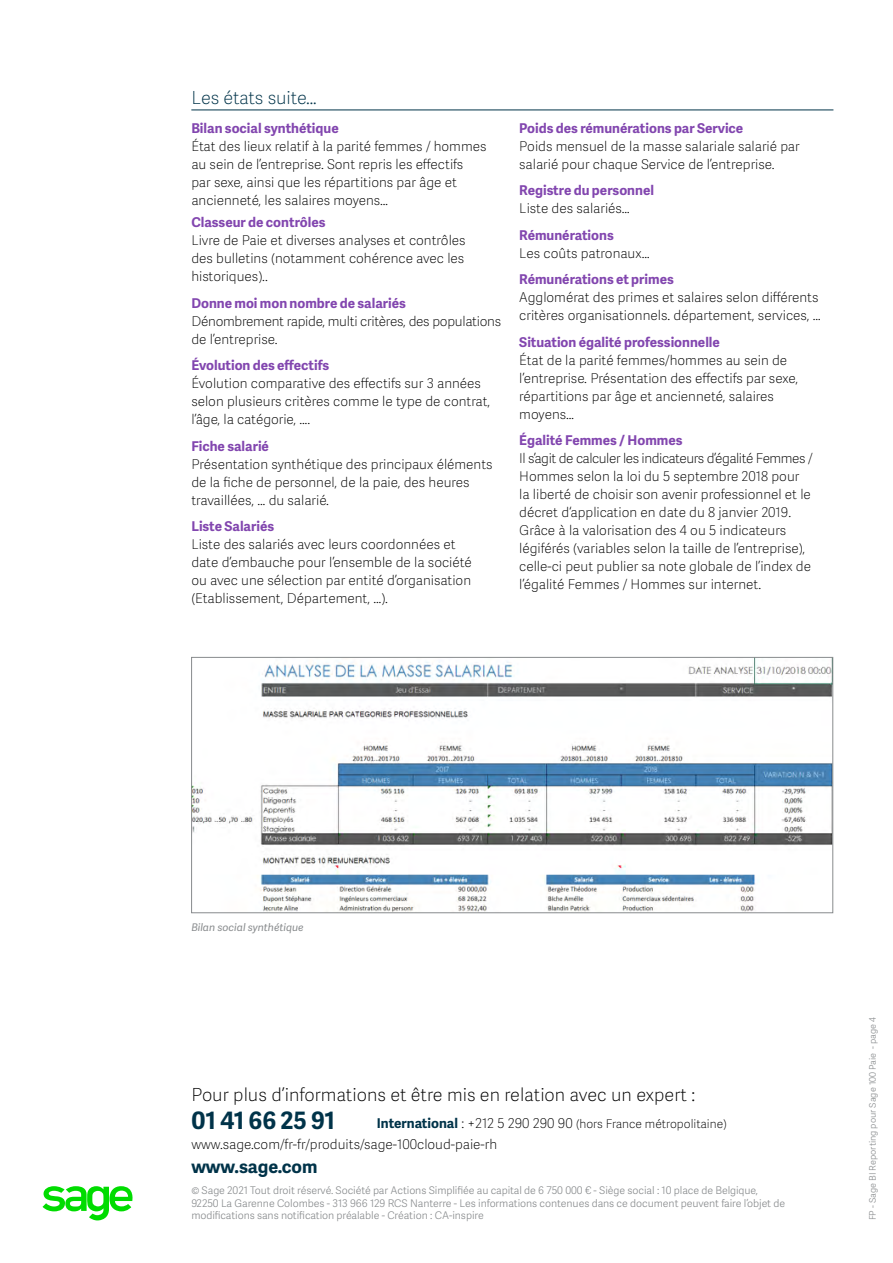
<style>
.page{position:relative;width:893px;height:1263px;background:#fff}
.page>*{position:absolute;margin:0;border:0;box-sizing:border-box;transform-origin:0 0}
.t1{font:700 24px "Adelle Sans SAGE";color:#003349}
.t2{font:18px "Adelle Sans SAGE Th";color:#000}
.t3{font:18px "Adelle Sans SAGE Th";letter-spacing:-.01em;color:#003349}
.t4{font:700 18px "Adelle Sans SAGE";color:#003349}
.t5{font:13.5px/18px "Adelle Sans SAGE Th";color:#000}
.t6{font:700 13.5px "Adelle Sans SAGE";color:#8246af}
.t7{font:13.5px/18px "Adelle Sans SAGE Th";letter-spacing:-.02em;color:#000}
.t8{font:12px "Adelle Sans SAGE Th";color:#000}
.t9{font:10.5px/12.6px "Adelle Sans SAGE Lt";letter-spacing:-.005em;color:#888b8d}
.t10{font:italic 10.5px "Adelle Sans SAGE";color:#888b8d}
.t11{font:9px "Adelle Sans SAGE Lt";color:#888b8d}
.s1{font-family:"Adelle Sans SAGE";font-weight:700;font-size:13.5px;color:#003349}
.s2{font-size:13.5px}
</style>
<div class="page">
<hr style="left:191px;top:110px;width:642px;height:1px;background:#003349">
<img style="left:193px;top:659px;width:638px;height:252px">
<div style="left:191px;top:657px;width:642px;height:256px;border:1px solid #888b8d"></div>
<svg style="left:43px;top:1186px;width:90px;height:34px"></svg>
<h2 class="t3" style="left:191px;top:85px;width:127px">Les états suite…</h2>
<p class="t6" style="left:191px;top:118px;width:149px">Bilan social synthétique</p>
<p class="t5" style="left:191px;top:137px;width:297px">État des lieux relatif à la parité femmes / hommes au sein de l’entreprise. Sont repris les effectifs<br>par sexe, ainsi que les répartitions par âge et ancienneté, les salaires moyens…</p>
<p class="t6" style="left:191px;top:213px;width:136px">Classeur de contrôles</p>
<p class="t5" style="left:191px;top:231px;width:276px;text-align:justify">Livre de Paie et diverses analyses et contrôles des bulletins (notamment cohérence avec les historiques)..</p>
<p class="t6" style="left:191px;top:293px;width:216px">Donne moi mon nombre de salariés</p>
<p class="t7" style="left:191px;top:312px;width:311px">Dénombrement rapide, multi critères, des populations de l’entreprise.</p>
<p class="t6" style="left:191px;top:356px;width:139px">Évolution des effectifs</p>
<p class="t5" style="left:191px;top:374px;width:300px">Évolution comparative des effectifs sur 3 années selon plusieurs critères comme le type de contrat, l’âge, la catégorie, ….</p>
<p class="t6" style="left:191px;top:436px;width:79px">Fiche salarié</p>
<p class="t5" style="left:191px;top:455px;width:303px">Présentation synthétique des principaux éléments de la fiche de personnel, de la paie, des heures travaillées, … du salarié.</p>
<p class="t6" style="left:191px;top:517px;width:84px">Liste Salariés</p>
<p class="t5" style="left:191px;top:535px;width:282px">Liste des salariés avec leurs coordonnées et date d’embauche pour l’ensemble de la société ou avec une sélection par entité d’organisation (Etablissement, Département, …).</p>
<p class="t6" style="left:519px;top:118px;width:226px">Poids des rémunérations par Service</p>
<p class="t5" style="left:519px;top:137px;width:282px">Poids mensuel de la masse salariale salarié par salarié pour chaque Service de l’entreprise.</p>
<p class="t6" style="left:519px;top:181px;width:136px">Registre du personnel</p>
<p class="t5" style="left:519px;top:199px;width:112px">Liste des salariés…</p>
<p class="t6" style="left:519px;top:225px;width:96px">Rémunérations</p>
<p class="t5" style="left:519px;top:244px;width:132px">Les coûts patronaux…</p>
<p class="t6" style="left:519px;top:270px;width:156px">Rémunérations et primes</p>
<p class="t5" style="left:519px;top:288px;width:303px">Agglomérat des primes et salaires selon différents critères organisationnels. département, services, …</p>
<p class="t6" style="left:519px;top:332px;width:202px">Situation égalité professionnelle</p>
<p class="t5" style="left:519px;top:351px;width:280px">État de la parité femmes/hommes au sein de l’entreprise. Présentation des effectifs par sexe, répartitions par âge et ancienneté, salaires moyens…</p>
<p class="t6" style="left:519px;top:431px;width:165px">Égalité Femmes / Hommes</p>
<p class="t5" style="left:519px;top:449px;width:295px">Il s’agit de calculer les indicateurs d’égalité Femmes / Hommes selon la loi du 5 septembre 2018 pour la liberté de choisir son avenir professionnel et le décret d‘application en date du 8 janvier 2019.<br>Grâce à la valorisation des 4 ou 5 indicateurs légiférés (variables selon la taille de l’entreprise), celle-ci peut publier sa note globale de l’index de l’égalité Femmes / Hommes sur internet.</p>
<p class="t10" style="left:191px;top:920px;width:114px">Bilan social synthétique</p>
<h2 class="t2" style="left:191px;top:1082px;width:505px">Pour plus d’informations et être mis en relation avec un expert :</h2>
<h1 class="t1" style="left:191px;top:1103px;width:145px">01 41 66 25 91</h1>
<p class="t5" style="left:191px;top:1135px;width:307px">www.sage.com/fr-fr/produits/sage-100cloud-paie-rh</p>
<h2 class="t4" style="left:191px;top:1154px;width:128px">www.sage.com</h2>
<p class="t8" style="left:377px;top:1115px;width:351px"><span class="s1">International</span> <span class="s2">: +212 5 290 290 90</span> (hors France métropolitaine)</p>
<p class="t9" style="left:191px;top:1184px;width:595px">© Sage 2021 Tout droit réservé. Société par Actions Simplifiée au capital de 6 750 000 € - Siège social : 10 place de Belgique,<br>92250 La Garenne Colombes - 313 966 129 RCS Nanterre - Les informations contenues dans ce document peuvent faire l’objet de modifications sans notification préalable - Création : CA-inspire</p>
<p class="t11" style="left:866px;top:1220px;width:205px;rotate:-90deg">FP - Sage BI Reporting pour Sage 100 Paie - page 4</p>
</div>
